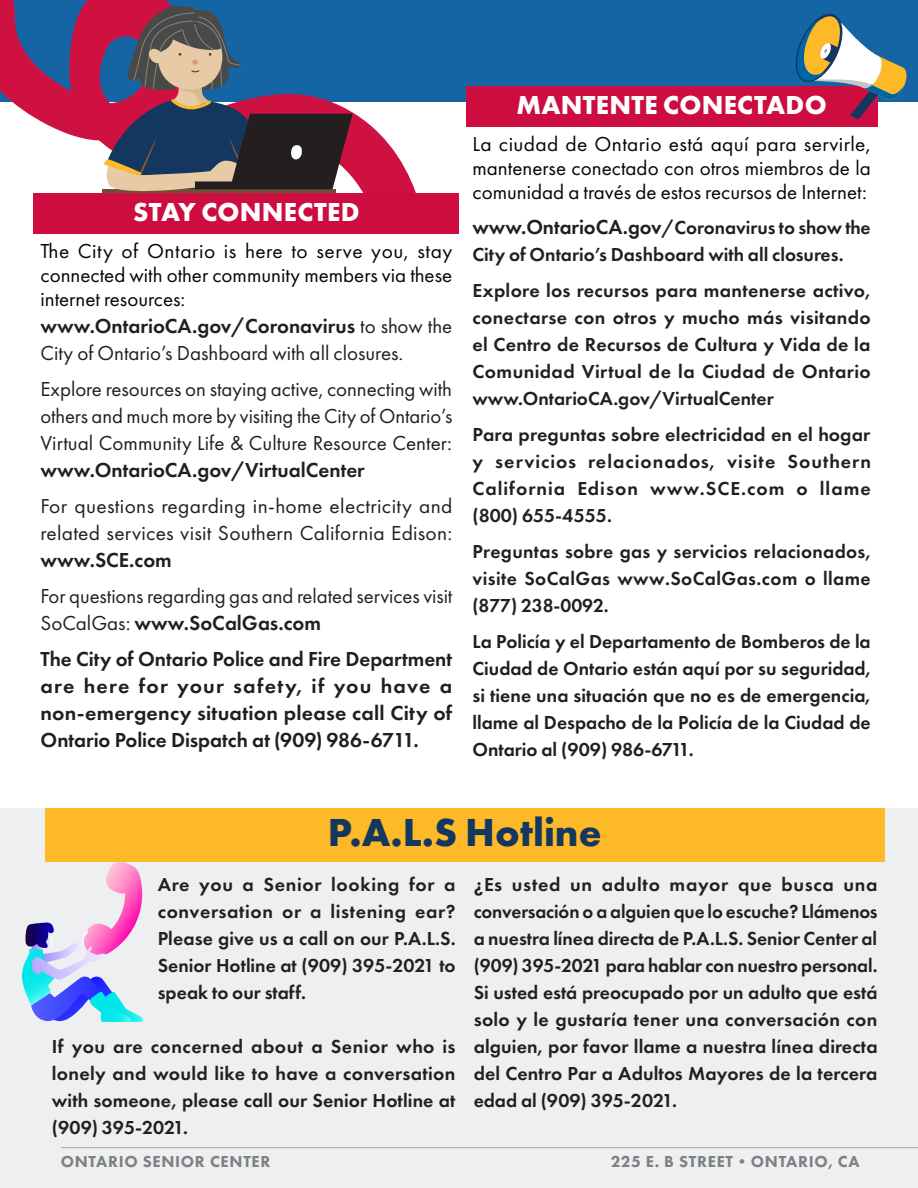
<style>
.page{position:relative;width:918px;height:1188px;background:#fff}
.page>*{position:absolute;margin:0;border:0;box-sizing:border-box;transform-origin:0 0}
.Body{font:700 40.5px "Futura PT";color:#13375f}
.Red_BG_Sub{font:700 27px "Futura PT";letter-spacing:.01em;color:#fff}
.Body-2{font:21px/27px "Futura PT";color:#231f20}
.Body-3{font:21px/24px "Futura PT";color:#070605;text-align:justify}
.Body-4{font:600 21px/27px "Futura PT";color:#201f1e;text-align:justify}
.Body-5{font:600 19.5px/27px "Futura PT";letter-spacing:.005em;color:#231f20;text-align:justify}
.Body-6{font:600 19.5px/27px "Futura PT";color:#201f1e;text-align:justify}
.t1{font:800 16.5px "Futura PT";letter-spacing:.04em;color:#7e8184}
.s1{font-weight:600}
.s2{font-size:21px}
</style>
<div class="page">
<div style="left:0;top:808px;width:918px;height:380px;background:#eeeff0"></div>
<div style="left:0;top:0;width:918px;height:102px;background:#1565a5"></div>
<svg style="left:0;top:0;width:429px;height:194px"></svg>
<svg style="left:102px;top:6px;width:251px;height:187px"></svg>
<div style="left:45px;top:808px;width:839px;height:54px;background:#fdb927"></div>
<div style="left:34px;top:194px;width:425px;height:40px;background:#cd0d40"></div>
<div style="left:466px;top:87px;width:412px;height:40px;background:#cd0d40"></div>
<svg style="left:796px;top:14px;width:110px;height:105px"></svg>
<svg style="left:22px;top:862px;width:122px;height:160px"></svg>
<hr style="left:61px;top:1147px;width:857px;height:1px;background:#a8a8a8">
<p class="Red_BG_Sub" style="left:133px;top:194px;width:228px">STAY CONNECTED</p>
<p class="Body-3" style="left:40px;top:239px;width:413px">The City of Ontario is here to serve you, stay connected with other community members via these internet resources:</p>
<p class="Body-2" style="left:40px;top:312px;width:413px"><span class="s1">www.OntarioCA.gov/Coronavirus</span> to show the<br>City of Ontario’s Dashboard with all closures.</p>
<p class="Body-2" style="left:40px;top:375px;width:413px;text-align:justify">Explore resources on staying active, connecting with others and much more by visiting the City of Ontario’s Virtual Community Life &amp; Culture Resource Center: <span class="s1">www.OntarioCA.gov/VirtualCenter</span></p>
<p class="Body-2" style="left:40px;top:492px;width:413px;text-align:justify">For questions regarding in-home electricity and related services visit Southern California Edison: <span class="s1">www.SCE.com</span></p>
<p class="Body-2" style="left:40px;top:582px;width:413px">For questions regarding gas and related services visit<br>SoCalGas: <span class="s1">www.SoCalGas.com</span></p>
<p class="Body-4" style="left:40px;top:645px;width:413px">The City of Ontario Police and Fire Department are here for your safety, if you have a non-emergency situation please call City of Ontario Police Dispatch at (909) 986-6711.</p>
<p class="Red_BG_Sub" style="left:517px;top:88px;width:312px">MANTENTE CONECTADO</p>
<p class="Body-3" style="left:472px;top:132px;width:400px">La ciudad de Ontario está aquí para servirle, mantenerse conectado con otros miembros de la comunidad a través de estos recursos de Internet:</p>
<p class="Body-5" style="left:472px;top:214px;width:400px"><span class="s2">www.OntarioCA.gov</span>/Coronavirus to show the<br>City of Ontario’s Dashboard with all closures.</p>
<p class="Body-5" style="left:472px;top:277px;width:400px">Explore los recursos para mantenerse activo, conectarse con otros y mucho más visitando el Centro de Recursos de Cultura y Vida de la Comunidad Virtual de la Ciudad de Ontario www.OntarioCA.gov/VirtualCenter</p>
<p class="Body-5" style="left:472px;top:421px;width:400px">Para preguntas sobre electricidad en el hogar y servicios relacionados, visite Southern California Edison www.SCE.com o llame (800) 655-4555.</p>
<p class="Body-5" style="left:472px;top:538px;width:400px">Preguntas sobre gas y servicios relacionados, visite SoCalGas www.SoCalGas.com o llame (877) 238-0092.</p>
<p class="Body-6" style="left:472px;top:628px;width:400px">La Policía y el Departamento de Bomberos de la Ciudad de Ontario están aquí por su seguridad, si tiene una situación que no es de emergencia, llame al Despacho de la Policía de la Ciudad de Ontario al (909) 986-6711.</p>
<p class="Body" style="left:328px;top:806px;width:275px">P.A.L.S Hotline</p>
<p class="Body-5" style="left:158px;top:871px;width:299px">Are you a Senior looking for a conversation or a listening ear?<br>Please give us a call on our P.A.L.S.<br>Senior Hotline at (909) 395-2021 to speak to our staff.</p>
<p class="Body-5" style="left:52px;top:1033px;width:405px">If you are concerned about a Senior who is lonely and would like to have a conversation with someone, please call our Senior Hotline at (909) 395-2021.</p>
<p class="Body-5" style="left:474px;top:871px;width:406px">¿Es usted un adulto mayor que busca una conversación o a alguien que lo escuche? Llámenos a nuestra línea directa de P.A.L.S. Senior Center al (909) 395-2021 para hablar con nuestro personal.<br>Si usted está preocupado por un adulto que está solo y le gustaría tener una conversación con alguien, por favor llame a nuestra línea directa del Centro Par a Adultos Mayores de la tercera edad al (909) 395-2021.</p>
<p class="t1" style="left:61px;top:1151px;width:211px">ONTARIO SENIOR CENTER</p>
<p class="t1" style="left:611px;top:1151px;width:250px">225 E. B STREET•ONTARIO, CA</p>
</div>
